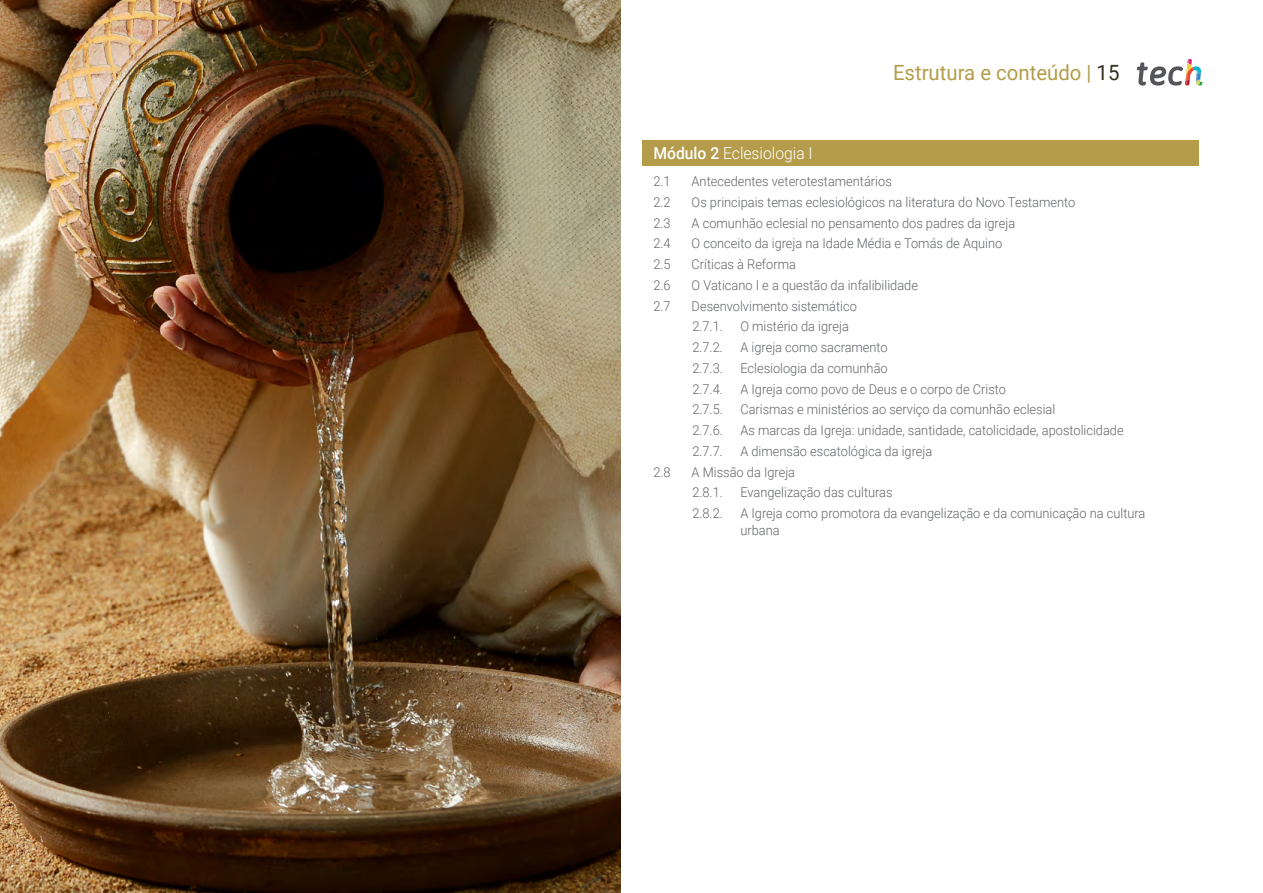
<style>
.page{position:relative;width:1263px;height:893px;background:#fff}
.page>*{position:absolute;margin:0;border:0;box-sizing:border-box;transform-origin:0 0}
.t1{font:21px "Roboto";color:#b49c4b}
.t2{font:300 16.5px "Roboto";color:#fff;scale:.95 1}
.t3{font:300 13.5px/20.7px "Roboto";color:#61646a;scale:.95 1}
.s1{color:#312e20}
.s2{font-weight:500}
</style>
<div class="page">
<svg style="left:1137px;top:59px;width:65px;height:27px"></svg>
<img style="left:0;top:0;width:621px;height:893px">
<div style="left:642px;top:140px;width:557px;height:25px;background:#b49c4b"></div>
<h1 class="t1" style="left:893px;top:57px;width:228px">Estrutura e conteúdo | <span class="s1">15</span></h1>
<p class="t2" style="left:653px;top:142px;width:169px"><span class="s2">Módulo 2</span> Eclesiologia I</p>
<p class="t3" style="left:653px;top:171px;width:20px">2.1</p>
<p class="t3" style="left:692px;top:171px;width:212px">Antecedentes veterotestamentários</p>
<p class="t3" style="left:653px;top:191px;width:20px">2.2</p>
<p class="t3" style="left:692px;top:191px;width:405px">Os principais temas eclesiológicos na literatura do Novo Testamento</p>
<p class="t3" style="left:653px;top:212px;width:20px">2.3</p>
<p class="t3" style="left:692px;top:212px;width:342px">A comunhão eclesial no pensamento dos padres da igreja</p>
<p class="t3" style="left:653px;top:233px;width:20px">2.4</p>
<p class="t3" style="left:692px;top:233px;width:329px">O conceito da igreja na Idade Média e Tomás de Aquino</p>
<p class="t3" style="left:653px;top:254px;width:20px">2.5</p>
<p class="t3" style="left:692px;top:254px;width:111px">Críticas à Reforma</p>
<p class="t3" style="left:653px;top:274px;width:20px">2.6</p>
<p class="t3" style="left:692px;top:274px;width:240px">O Vaticano I e a questão da infalibilidade</p>
<p class="t3" style="left:653px;top:295px;width:20px">2.7</p>
<p class="t3" style="left:692px;top:295px;width:176px">Desenvolvimento sistemático<br>2.7.1.</p>
<p class="t3" style="left:740px;top:316px;width:116px">O mistério da igreja</p>
<p class="t3" style="left:692px;top:337px;width:34px">2.7.2.</p>
<p class="t3" style="left:740px;top:337px;width:157px">A igreja como sacramento</p>
<p class="t3" style="left:692px;top:357px;width:34px">2.7.3.</p>
<p class="t3" style="left:740px;top:357px;width:157px">Eclesiologia da comunhão</p>
<p class="t3" style="left:692px;top:378px;width:34px">2.7.4.</p>
<p class="t3" style="left:740px;top:378px;width:281px">A Igreja como povo de Deus e o corpo de Cristo</p>
<p class="t3" style="left:692px;top:399px;width:34px">2.7.5.</p>
<p class="t3" style="left:740px;top:399px;width:333px">Carismas e ministérios ao serviço da comunhão eclesial</p>
<p class="t3" style="left:692px;top:420px;width:34px">2.7.6.</p>
<p class="t3" style="left:740px;top:420px;width:405px">As marcas da Igreja: unidade, santidade, catolicidade, apostolicidade</p>
<p class="t3" style="left:692px;top:440px;width:34px">2.7.7.</p>
<p class="t3" style="left:740px;top:440px;width:204px">A dimensão escatológica da igreja</p>
<p class="t3" style="left:653px;top:461px;width:20px">2.8</p>
<p class="t3" style="left:692px;top:461px;width:110px">A Missão da Igreja<br>2.8.1.</p>
<p class="t3" style="left:740px;top:482px;width:162px">Evangelização das culturas</p>
<p class="t3" style="left:692px;top:503px;width:34px">2.8.2.</p>
<p class="t3" style="left:740px;top:505px;width:428px;line-height:16.5px">A Igreja como promotora da evangelização e da comunicação na cultura urbana</p>
</div>
